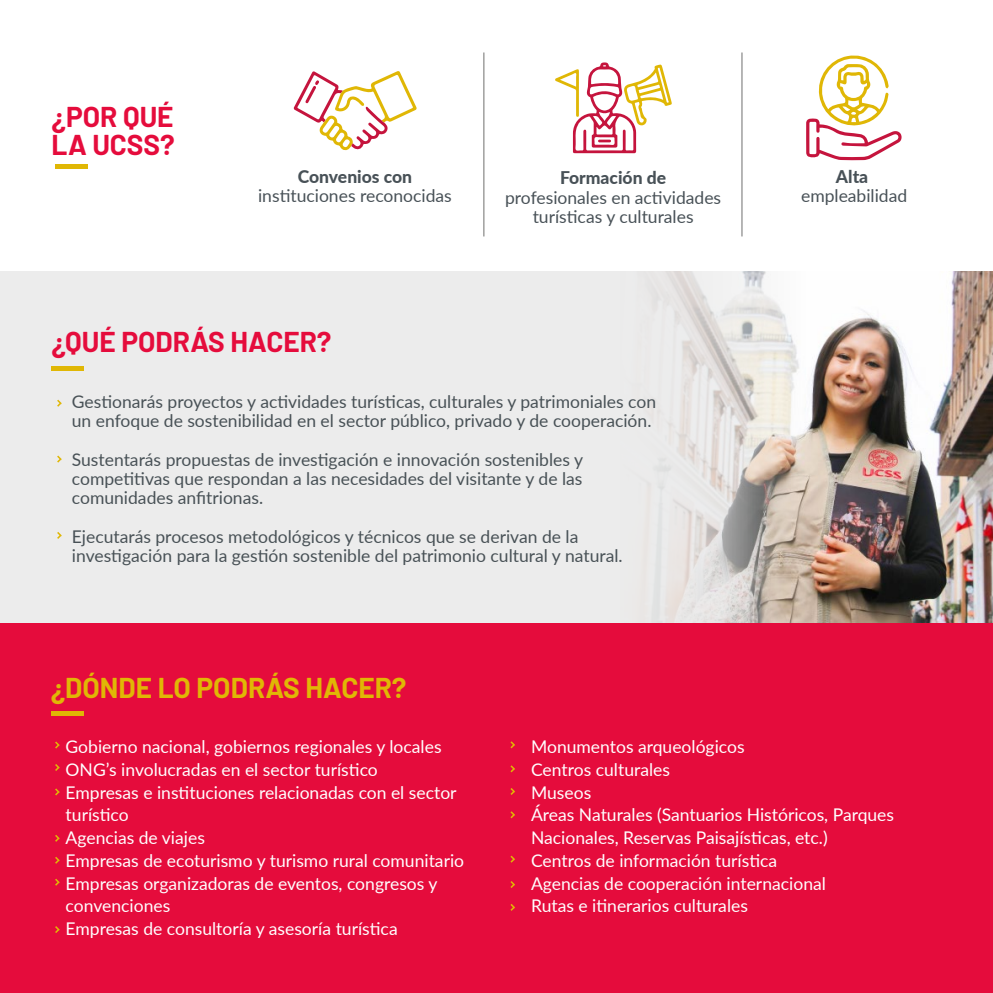
<style>
.page{position:relative;width:993px;height:993px;background:#fff}
.page>*{position:absolute;margin:0;border:0;box-sizing:border-box;transform-origin:0 0}
.t1{font:700 28px/28px "Barlow";color:#e50c3c}
.t2{font:700 28px "Barlow";color:#e0b705}
.t3{font:17.5px/22.8px "Lato";color:#fff}
.t4{font:17.5px/19.2px "Lato";color:#485156}
.t5{font:17.5px/19.2px "Lato";color:#485157;text-align:center}
.t6{font:900 17.5px "Lato";color:#485157}
</style>
<div class="page">
<div style="left:55px;top:164px;width:32px;height:5px;background:#e0b705"></div>
<hr style="left:483px;top:52px;width:1px;height:184px;background:#6f6f6e">
<hr style="left:741px;top:52px;width:1px;height:184px;background:#6f6f6e">
<div style="left:0;top:271px;width:992px;height:352px;background:#ececec"></div>
<img style="left:805px;top:271px;width:187px;height:352px">
<svg style="left:648px;top:271px;width:157px;height:352px"></svg>
<svg style="left:57px;top:399px;width:5px;height:7px"></svg>
<svg style="left:57px;top:455px;width:5px;height:7px"></svg>
<svg style="left:57px;top:532px;width:5px;height:6px"></svg>
<div style="left:51px;top:365px;width:33px;height:5px;background:#e0b705"></div>
<div style="left:0;top:623px;width:992px;height:369px;background:#e50c3c"></div>
<hr style="left:51px;top:711px;width:33px;height:4px;background:#e0b705">
<svg style="left:55px;top:741px;width:5px;height:7px"></svg>
<svg style="left:55px;top:764px;width:5px;height:6px"></svg>
<svg style="left:55px;top:788px;width:5px;height:7px"></svg>
<svg style="left:55px;top:835px;width:5px;height:6px"></svg>
<svg style="left:55px;top:878px;width:5px;height:7px"></svg>
<svg style="left:55px;top:857px;width:5px;height:6px"></svg>
<svg style="left:55px;top:926px;width:5px;height:6px"></svg>
<svg style="left:293px;top:71px;width:124px;height:80px"></svg>
<svg style="left:510px;top:788px;width:5px;height:6px"></svg>
<svg style="left:510px;top:811px;width:5px;height:7px"></svg>
<svg style="left:510px;top:881px;width:5px;height:6px"></svg>
<svg style="left:510px;top:855px;width:5px;height:7px"></svg>
<svg style="left:510px;top:904px;width:5px;height:6px"></svg>
<svg style="left:510px;top:765px;width:5px;height:7px"></svg>
<svg style="left:510px;top:741px;width:5px;height:7px"></svg>
<svg style="left:555px;top:62px;width:117px;height:91px"></svg>
<svg style="left:806px;top:55px;width:95px;height:105px"></svg>
<h1 class="t1" style="left:51px;top:101px;width:125px">¿POR QUÉ<br>LA UCSS?</h1>
<p class="t6" style="left:298px;top:164px;width:116px">Convenios con</p>
<p class="t5" style="left:258px;top:186px;width:195px">instituciones reconocidas</p>
<p class="t6" style="left:560px;top:165px;width:108px">Formación de</p>
<p class="t5" style="left:505px;top:187px;width:217px">profesionales en actividades turísticas y culturales</p>
<h1 class="t1" style="left:51px;top:325px;width:281px">¿QUÉ PODRÁS HACER?</h1>
<p class="t4" style="left:72px;top:391px;width:585px">Gestionarás proyectos y actividades turísticas, culturales y patrimoniales con un enfoque de sostenibilidad en el sector público, privado y de cooperación.</p>
<p class="t4" style="left:72px;top:449px;width:512px;text-align:justify">Sustentarás propuestas de investigación e innovación sostenibles y competitivas que respondan a las necesidades del visitante y de las comunidades anfitrionas.</p>
<p class="t4" style="left:72px;top:526px;width:552px">Ejecutarás procesos metodológicos y técnicos que se derivan de la investigación para la gestión sostenible del patrimonio cultural y natural.</p>
<p class="t6" style="left:835px;top:164px;width:34px">Alta</p>
<p class="t5" style="left:800px;top:186px;width:108px">empleabilidad</p>
<h1 class="t2" style="left:51px;top:666px;width:357px">¿DÓNDE LO PODRÁS HACER?</h1>
<p class="t3" style="left:66px;top:734px;width:400px">Gobierno nacional, gobiernos regionales y locales ONG’s involucradas en el sector turístico<br>Empresas e instituciones relacionadas con el sector turístico<br>Agencias de viajes<br>Empresas de ecoturismo y turismo rural comunitario Empresas organizadoras de eventos, congresos y convenciones<br>Empresas de consultoría y asesoría turística</p>
<p class="t3" style="left:531px;top:734px;width:364px">Monumentos arqueológicos<br>Centros culturales<br>Museos<br>Áreas Naturales (Santuarios Históricos, Parques<br>Nacionales, Reservas Paisajísticas, etc.)<br>Centros de información turística<br>Agencias de cooperación internacional<br>Rutas e itinerarios culturales</p>
</div>
